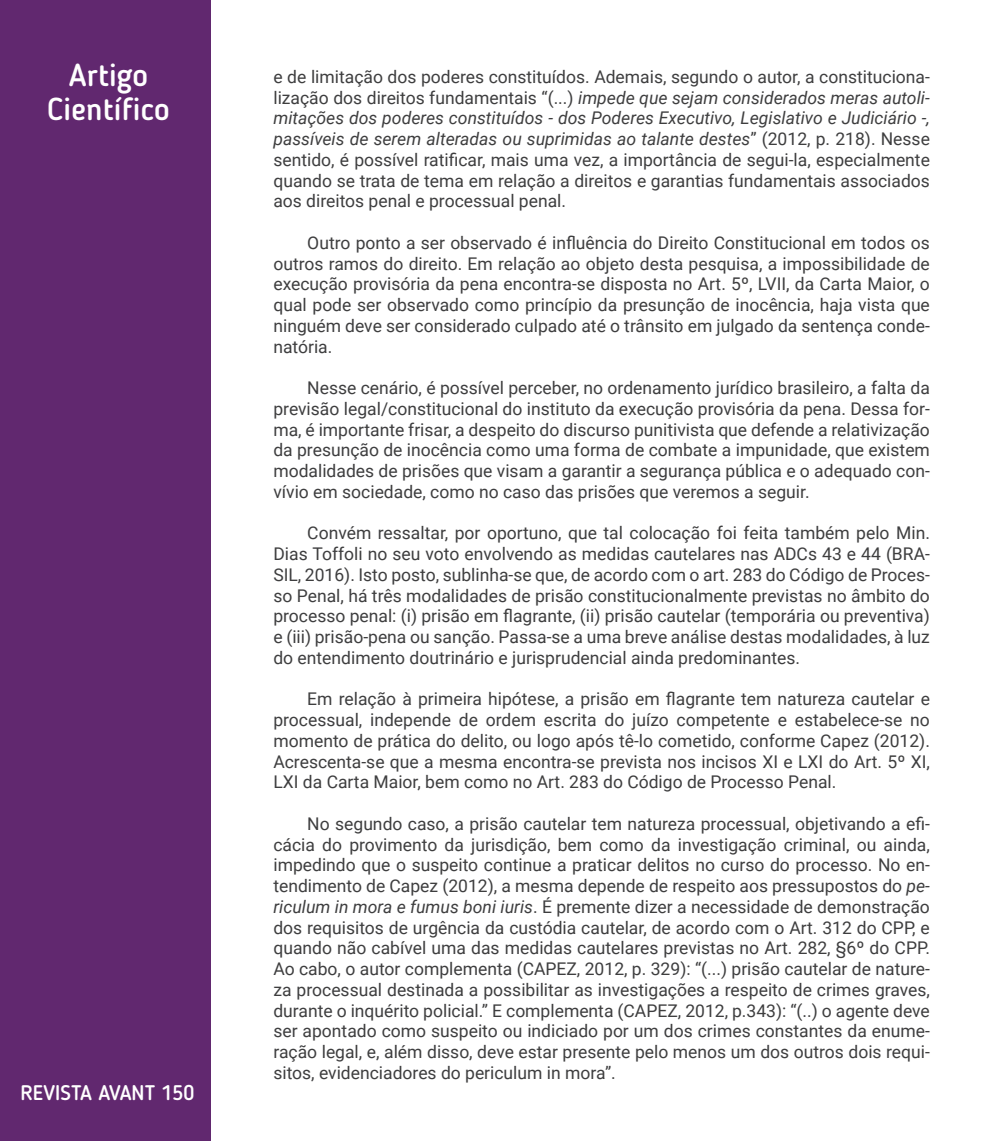
<style>
.page{position:relative;width:993px;height:1141px;background:#fff}
.page>*{position:absolute;margin:0;border:0;box-sizing:border-box;transform-origin:0 0}
.t1{font:500 31.5px/33.6px "Blogger Sans";color:#fff;text-align:center}
.t2{font:500 21px "Blogger Sans";color:#fff}
.texto{font:17.5px/20.8px "Roboto";color:#3e3e3f;text-align:justify}
.s1{font-style:italic}
</style>
<div class="page">
<div style="left:0;top:0;width:210px;height:1141px;background:#61286f"></div>
<h1 class="t1" style="left:38px;top:58px;width:138px">modalidad</h1>
<h1 class="t1" style="left:47px;top:58px;width:124px">Artigo<br>Científico</h1>
<p class="t2" style="left:21px;top:1080px;width:175px">REVISTA AVANT 150</p>
<p class="texto" style="left:273px;top:66px;width:657px">e de limitação dos poderes constituídos. Ademais, segundo o autor, a constituciona&shy;lização dos direitos fundamentais “(...) <span class="s1">impede que sejam considerados meras autoli&shy;mitaçõ es dos poderes constituídos - dos Poderes Executivo, Legislativo e Judiciário -, passíveis de serem alteradas ou suprimidas ao talante destes</span>” (2012, p. 218). Nesse sentido, é possível ratificar, mais uma vez, a importância de segui-la, especialmente quando se trata de tema em relação a direitos e garantias fundamentais associados aos direitos penal e processual penal.</p>
<p class="texto" style="left:273px;top:232px;width:657px;text-indent:34px">Outro ponto a ser observado é influência do Direito Constitucional em todos os outros ramos do direito. Em relação ao objeto desta pesquisa, a impossibilidade de execução provisória da pena encontra-se disposta no Art. 5º, LVII, da Carta Maior, o qual pode ser observado como princípio da presunção de inocência, haja vista que ninguém deve ser considerado culpado até o trânsito em julgado da sentença conde&shy;natória.</p>
<p class="texto" style="left:273px;top:377px;width:657px;text-indent:34px">Nesse cenário, é possível perceber, no ordenamento jurídico brasileiro, a falta da previsão legal/constitucional do instituto da execução provisória da pena. Dessa for&shy;ma, é importante frisar, a despeito do discurso punitivista que defende a relativização da presunção de inocência como uma forma de combate a impunidade, que existem modalidades de prisões que visam a garantir a segurança pública e o adequado con&shy;vívio em sociedade, como no caso das prisões que veremos a seguir.</p>
<p class="texto" style="left:273px;top:522px;width:657px;text-indent:34px">Convém ressaltar, por oportuno, que tal colocação foi feita também pelo Min.<br>Dias Toffoli no seu voto envolvendo as medidas cautelares nas ADCs 43 e 44 (BRA-SIL, 2016). Isto posto, sublinha-se que, de acordo com o art. 283 do Código de Proces&shy;so Penal, há três modalidades de prisão constitucionalmente previstas no âmbito do processo penal: (i) prisão em flagrante, (ii) prisão cautelar (temporária ou preventiva) e (iii) prisão-pena ou sanção. Passa-se a uma breve análise destas modalidades, à luz do entendimento doutrinário e jurisprudencial ainda predominantes.</p>
<p class="texto" style="left:273px;top:688px;width:657px;text-indent:34px">Em relação à primeira hipótese, a prisão em flagrante tem natureza cautelar e processual, independe de ordem escrita do juízo competente e estabelece-se no momento de prática do delito, ou logo após tê-lo cometido, conforme Capez (2012).<br>Acrescenta-se que a mesma encontra-se prevista nos incisos XI e LXI do Art. 5º XI, LXI da Carta Maior, bem como no Art. 283 do Código de Processo Penal.</p>
<p class="texto" style="left:273px;top:812px;width:657px;text-indent:34px">No segundo caso, a prisão cautelar tem natureza processual, objetivando a efi&shy;cácia do provimento da jurisdição, bem como da investigação criminal, ou ainda, impedindo que o suspeito continue a praticar delitos no curso do processo. No en&shy;tendimento de Capez (2012), a mesma depende de respeito aos pressupostos do <span class="s1">pe&shy;riculum in mora e fumus boni iuris</span>. É premente dizer a necessidade de demonstração dos requisitos de urgência da custódia cautelar, de acordo com o Art. 312 do CPP, e quando não cabível uma das medidas cautelares previstas no Art. 282, §6º do CPP.<br>Ao cabo, o autor complementa (CAPEZ, 2012, p. 329): “(...) prisão cautelar de nature&shy;za processual destinada a possibilitar as investigações a respeito de crimes graves, durante o inquérito policial.” E complementa (CAPEZ, 2012, p.343): “(..) o agente deve ser apontado como suspeito ou indiciado por um dos crimes constantes da enume&shy;ração legal, e, além disso, deve estar presente pelo menos um dos outros dois requi&shy;sitos, evidenciadores do periculum in mora”.</p>
</div>
